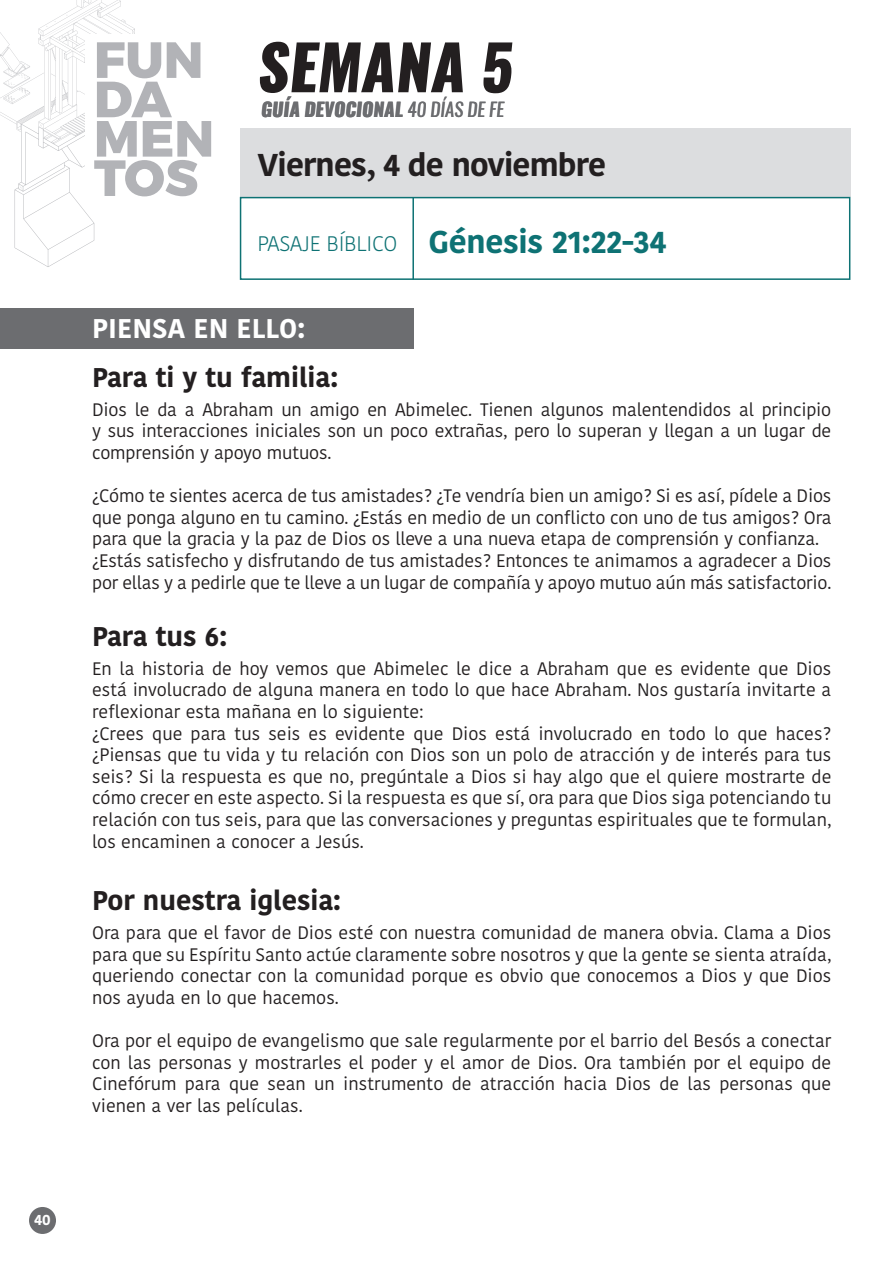
<style>
.page{position:relative;width:893px;height:1263px;background:#fff}
.page>*{position:absolute;margin:0;border:0;box-sizing:border-box;transform-origin:0 0}
.t1{font:italic 800 61.5px "Oswald";color:#231f20}
.t2{font:700 31.5px "Kohinoor Telugu";letter-spacing:-.01em;color:#0e7274}
.t3{font:700 31.5px "Kohinoor Telugu";letter-spacing:-.025em;color:#231f20}
.t4{font:700 27px "Kohinoor Telugu";color:#231f20}
.t5{font:700 27px "Kohinoor Telugu";color:#fff}
.t6{font:italic 800 18.9px "Oswald";color:#6c6d70}
.t7{font:18px/21.6px "Kohinoor Telugu";color:#231f20;text-align:justify}
.t8{font:700 15px "Kohinoor Telugu";color:#fff}
.s1{font-weight:400}
.s2{font-weight:300;font-size:21px}
</style>
<div class="page">
<div style="left:240px;top:129px;width:610px;height:68px;background:#dcdddf"></div>
<svg style="left:239px;top:196px;width:612px;height:84px"></svg>
<hr style="left:412px;top:197px;width:2px;height:83px;background:#0e7274">
<div style="left:29px;top:1207px;width:27px;height:27px;background:#6c6d70;border-radius:50%"></div>
<div style="left:0;top:308px;width:413px;height:40px;background:#6c6d70"></div>
<svg style="left:0;top:0;width:211px;height:267px"></svg>
<p class="t8" style="left:34px;top:1211px;width:18px">40</p>
<h1 class="t1" style="left:257px;top:24px;width:258px">SEMANA 5</h1>
<p class="t6" style="left:261px;top:96px;width:245px">GUÍA DEVOCIONAL <span class="s1">40 DÍAS DE FE</span></p>
<h2 class="t3" style="left:257px;top:147px;width:350px">Viernes, 4 de noviembre</h2>
<h2 class="t2" style="left:257px;top:224px;width:410px"><span class="s2">PASAJE BÍBLICO</span> Génesis 21:22-34</h2>
<h3 class="t5" style="left:92px;top:312px;width:214px">PIENSA EN ELLO:</h3>
<h3 class="t4" style="left:92px;top:361px;width:247px">Para ti y tu familia:</h3>
<p class="t7" style="left:92px;top:399px;width:741px">Dios le da a Abraham un amigo en Abimelec. Tienen algunos malentendidos al principio y sus interacciones iniciales son un poco extrañas, pero lo superan y llegan a un lugar de comprensión y apoyo mutuos.</p>
<p class="t7" style="left:92px;top:485px;width:741px;text-align:left">¿Cómo te sientes acerca de tus amistades? ¿Te vendría bien un amigo? Si es así, pídele a Dios que ponga alguno en tu camino. ¿Estás en medio de un conflicto con uno de tus amigos? Ora para que la gracia y la paz de Dios os lleve a una nueva etapa de comprensión y confianza. ¿Estás satisfecho y disfrutando de tus amistades? Entonces te animamos a agradecer a Dios por ellas y a pedirle que te lleve a un lugar de compañía y apoyo mutuo aún más satisfactorio.</p>
<h3 class="t4" style="left:92px;top:620px;width:137px">Para tus 6:</h3>
<p class="t7" style="left:92px;top:658px;width:741px;text-align:left">En la historia de hoy vemos que Abimelec le dice a Abraham que es evidente que Dios está involucrado de alguna manera en todo lo que hace Abraham. Nos gustaría invitarte a reflexionar esta mañana en lo siguiente:<br>¿Crees que para tus seis es evidente que Dios está involucrado en todo lo que haces? ¿Piensas que tu vida y tu relación con Dios son un polo de atracción y de interés para tus seis? Si la respuesta es que no, pregúntale a Dios si hay algo que el quiere mostrarte de cómo crecer en este aspecto. Si la respuesta es que sí, ora para que Dios siga potenciando tu relación con tus seis, para que las conversaciones y preguntas espirituales que te formulan, los encaminen a conocer a Jesús.</p>
<h3 class="t4" style="left:92px;top:885px;width:250px">Por nuestra iglesia:</h3>
<p class="t7" style="left:92px;top:922px;width:741px">Ora para que el favor de Dios esté con nuestra comunidad de manera obvia. Clama a Dios para que su Espíritu Santo actúe claramente sobre nosotros y que la gente se sienta atraída, queriendo conectar con la comunidad porque es obvio que conocemos a Dios y que Dios nos ayuda en lo que hacemos.</p>
<p class="t7" style="left:92px;top:1030px;width:741px">Ora por el equipo de evangelismo que sale regularmente por el barrio del Besós a conectar con las personas y mostrarles el poder y el amor de Dios. Ora también por el equipo de Cinefórum para que sean un instrumento de atracción hacia Dios de las personas que vienen a ver las películas.</p>
</div>
